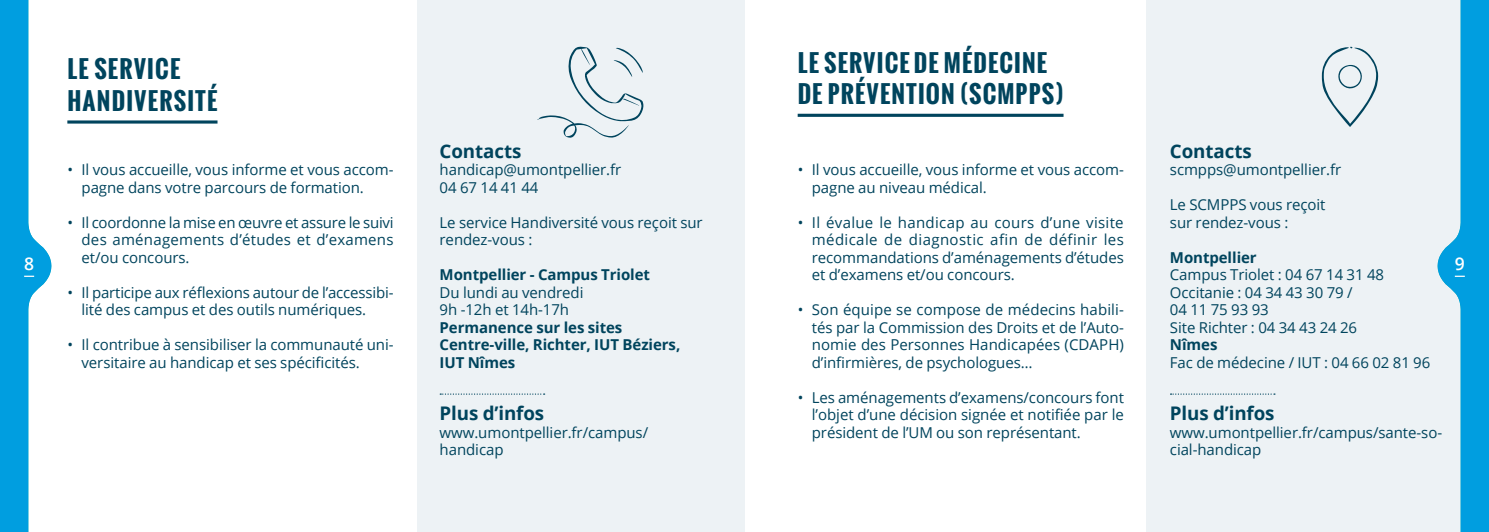
<style>
.page{position:relative;width:1489px;height:532px;background:#fff}
.page>*{position:absolute;margin:0;border:0;box-sizing:border-box;transform-origin:0 0}
.t1{font:700 23.75px/32px "Oswald";letter-spacing:.045em;color:#00445d}
.t2{font:700 18.75px "Open Sans";letter-spacing:-.005em;color:#00445d}
.t3{font:600 17.5px "Open Sans";color:#fff}
.t4{font:15px/17.5px "Open Sans";letter-spacing:-.005em;color:#00445d}
.t5{font:700 15px/17.5px "Open Sans";letter-spacing:-.005em;color:#00445d}
</style>
<div class="page">
<div style="left:416px;top:0;width:328px;height:531px;background:#edf2f5"></div>
<div style="left:1146px;top:0;width:342px;height:531px;background:#edf2f5"></div>
<svg style="left:0;top:0;width:51px;height:531px"></svg>
<svg style="left:1437px;top:0;width:51px;height:531px"></svg>
<svg style="left:440px;top:393px;width:104px;height:1px"></svg>
<svg style="left:537px;top:46px;width:106px;height:92px"></svg>
<hr style="left:67px;top:120px;width:150px;height:3px;background:#00445d">
<hr style="left:797px;top:114px;width:266px;height:3px;background:#00445d">
<svg style="left:1170px;top:393px;width:104px;height:1px"></svg>
<svg style="left:1321px;top:47px;width:56px;height:80px"></svg>
<h1 class="t1" style="left:67px;top:52px;width:152px">LE SERVICE<br>HANDIVERSITÉ</h1>
<h1 class="t1" style="left:797px;top:47px;width:267px;line-height:30.9px">LE SERVICE DE MÉDECINE<br>DE PRÉVENTION (SCMPPS)</h1>
<p class="t2" style="left:439px;top:137px;width:83px">Contacts</p>
<p class="t4" style="left:439px;top:160px;width:183px">handicap@umontpellier.fr<br>04 67 14 41 44</p>
<p class="t4" style="left:439px;top:213px;width:265px">Le service Handiversité vous reçoit sur rendez-vous :</p>
<p class="t5" style="left:439px;top:265px;width:212px">Montpellier - Campus Triolet</p>
<p class="t4" style="left:439px;top:283px;width:145px">Du lundi au vendredi<br>9h -12h et 14h-17h</p>
<p class="t5" style="left:439px;top:318px;width:242px">Permanence sur les sites<br>Centre-ville, Richter, IUT Béziers,<br>IUT Nîmes</p>
<p class="t2" style="left:439px;top:400px;width:106px">Plus d’infos</p>
<p class="t4" style="left:439px;top:423px;width:210px">www.umontpellier.fr/campus/ handicap</p>
<p class="t2" style="left:1169px;top:137px;width:83px">Contacts</p>
<p class="t4" style="left:1169px;top:160px;width:173px">scmpps@umontpellier.fr</p>
<p class="t4" style="left:1169px;top:195px;width:157px">Le SCMPPS vous reçoit sur rendez-vous :</p>
<p class="t5" style="left:1169px;top:248px;width:88px">Montpellier</p>
<p class="t4" style="left:1169px;top:265px;width:216px">Campus Triolet : 04 67 14 31 48<br>Occitanie : 04 34 43 30 79 /<br>04 11 75 93 93<br>Site Richter : 04 34 43 24 26</p>
<p class="t5" style="left:1169px;top:335px;width:49px">Nîmes</p>
<p class="t4" style="left:1169px;top:353px;width:262px">Fac de médecine / IUT : 04 66 02 81 96</p>
<p class="t2" style="left:1169px;top:400px;width:106px">Plus d’infos</p>
<p class="t4" style="left:1169px;top:423px;width:274px">www.umontpellier.fr/campus/sante-so&shy;cial-handicap</p>
<p class="t4" style="left:81px;top:160px;width:313px;text-indent:-14px">• Il vous accueille, vous informe et vous accom&shy;pagne dans votre parcours de formation.</p>
<p class="t4" style="left:81px;top:213px;width:313px;text-align:justify;text-indent:-14px">• Il coordonne la mise en œuvre et assure le suivi des aménagements d’études et d’examens et/ou concours.</p>
<p class="t4" style="left:81px;top:283px;width:313px;text-indent:-14px">• Il participe aux réflexions autour de l’accessibi&shy;lité des campus et des outils numériques.</p>
<p class="t4" style="left:81px;top:335px;width:313px;text-indent:-14px">• Il contribue à sensibiliser la communauté uni&shy;versitaire au handicap et ses spécificités.</p>
<p class="t4" style="left:811px;top:160px;width:313px;text-indent:-14px">• Il vous accueille, vous informe et vous accom&shy;pagne au niveau médical.</p>
<p class="t4" style="left:811px;top:213px;width:313px;text-align:justify;text-indent:-14px">• Il évalue le handicap au cours d’une visite médicale de diagnostic afin de définir les recommandations d’aménagements d’études et d’examens et/ou concours.</p>
<p class="t4" style="left:811px;top:300px;width:313px;text-align:justify;text-indent:-14px">• Son équipe se compose de médecins habili&shy;tés par la Commission des Droits et de l’Auto&shy;nomie des Personnes Handicapées (CDAPH) d’infirmières, de psychologues…</p>
<p class="t4" style="left:811px;top:388px;width:313px;text-align:justify;text-indent:-14px">• Les aménagements d’examens/concours font l’objet d’une décision signée et notifiée par le président de l’UM ou son représentant.</p>
<p class="t3" style="left:24px;top:251px;width:11px">8</p>
<p class="t3" style="left:1454px;top:251px;width:11px">9</p>
</div>
